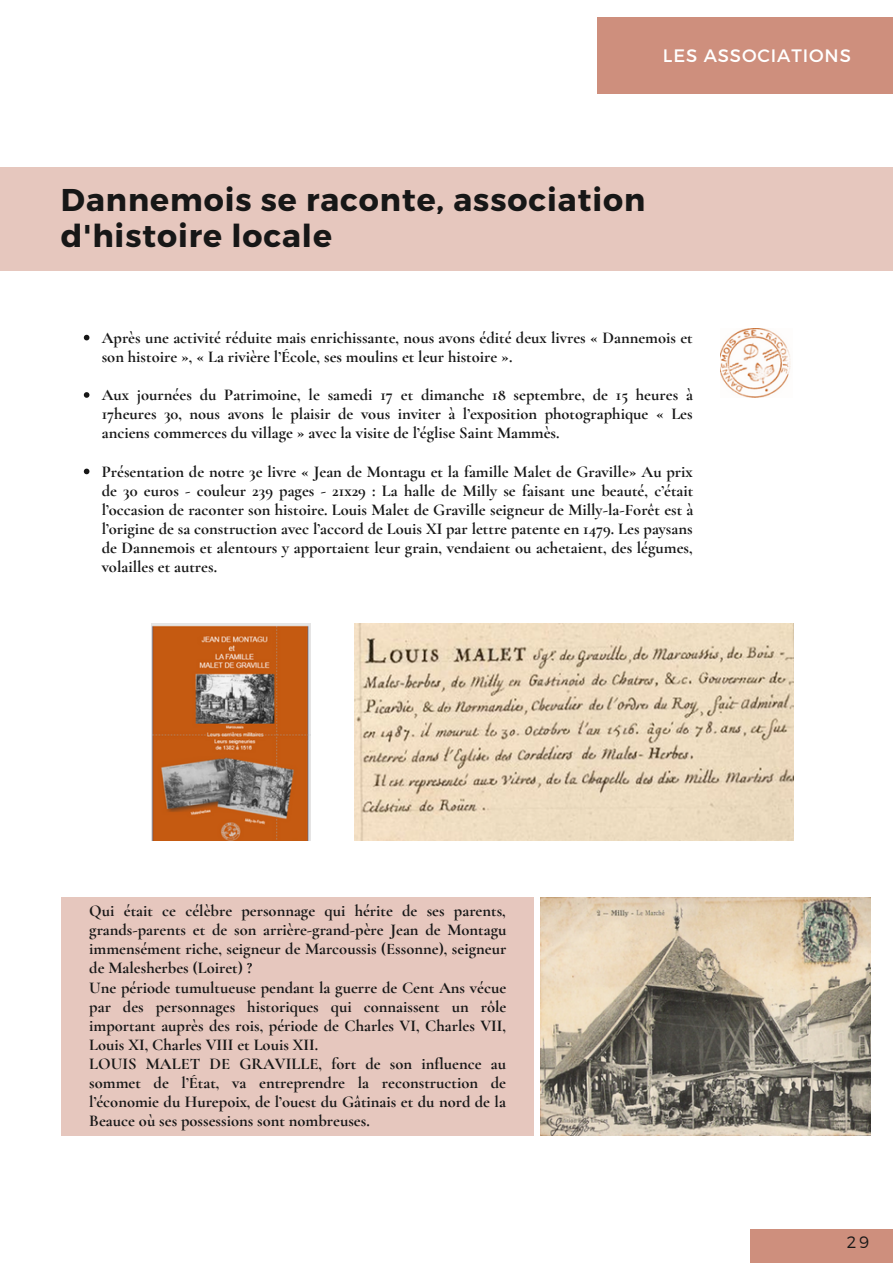
<style>
.page{position:relative;width:893px;height:1264px;background:#fff}
.page>*{position:absolute;margin:0;border:0;box-sizing:border-box;transform-origin:0 0}
.t1{font:700 31.5px/36px "Montserrat";letter-spacing:.03em;color:#171717}
.t2{font:18px "Montserrat";letter-spacing:.05em;color:#fff}
.t3{font:700 16.5px/19px "Cormorant Garamond";color:#171717}
.t4{font:300 16.5px "Montserrat";color:#171717}
</style>
<div class="page">
<div style="left:597px;top:17px;width:295px;height:77px;background:#ce8f7d"></div>
<div style="left:0;top:167px;width:892px;height:103px;background:#e6c7be"></div>
<div style="left:61px;top:897px;width:472px;height:238px;background:#e6c7be"></div>
<div style="left:750px;top:1228px;width:142px;height:34px;background:#ce8f7d"></div>
<img style="left:720px;top:328px;width:71px;height:70px">
<img style="left:151px;top:623px;width:160px;height:217px">
<img style="left:540px;top:897px;width:330px;height:238px">
<img style="left:354px;top:623px;width:439px;height:217px">
<svg style="left:84px;top:335px;width:5px;height:5px"></svg>
<svg style="left:84px;top:392px;width:5px;height:6px"></svg>
<svg style="left:84px;top:468px;width:5px;height:6px"></svg>
<p class="t2" style="left:662px;top:43px;width:190px">LES ASSOCIATIONS</p>
<h1 class="t1" style="left:61px;top:180px;width:585px">Dannemois se raconte, association d'histoire locale</h1>
<p class="t3" style="left:102px;top:328px;width:592px">Après une activité réduite mais enrichissante, nous avons édité deux livres « Dannemois et son histoire », « La rivière l’École, ses moulins et leur histoire ».</p>
<p class="t3" style="left:102px;top:385px;width:592px;text-align:justify">Aux journées du Patrimoine, le samedi 17 et dimanche 18 septembre, de 15 heures à 17heures 30, nous avons le plaisir de vous inviter à l’exposition photographique « Les anciens commerces du village » avec la visite de l’église Saint Mammès.</p>
<p class="t3" style="left:102px;top:461px;width:593px;text-align:justify">Présentation de notre 3e livre « Jean de Montagu et la famille Malet de Graville» Au prix de 30 euros - couleur 239 pages - 21x29 : La halle de Milly se faisant une beauté, c’était l’occasion de raconter son histoire. Louis Malet de Graville seigneur de Milly-la-Forêt est à l’origine de sa construction avec l’accord de Louis XI par lettre patente en 1479. Les paysans de Dannemois et alentours y apportaient leur grain, vendaient ou achetaient, des légumes, volailles et autres.</p>
<p class="t3" style="left:89px;top:901px;width:419px">Qui était ce célèbre personnage qui hérite de ses parents, grands-parents et de son arrière-grand-père Jean de Montagu immensément riche, seigneur de Marcoussis (Essonne), seigneur de Malesherbes (Loiret) ?<br>Une période tumultueuse pendant la guerre de Cent Ans vécue par des personnages historiques qui connaissent un rôle important auprès des rois, période de Charles VI, Charles VII, Louis XI, Charles VIII et Louis XII.<br>LOUIS MALET DE GRAVILLE, fort de son influence au sommet de l’État, va entreprendre la reconstruction de l’économie du Hurepoix, de l’ouest du Gâtinais et du nord de la Beauce où ses possessions sont nombreuses.</p>
<p class="t4" style="left:846px;top:1231px;width:24px">29</p>
</div>
